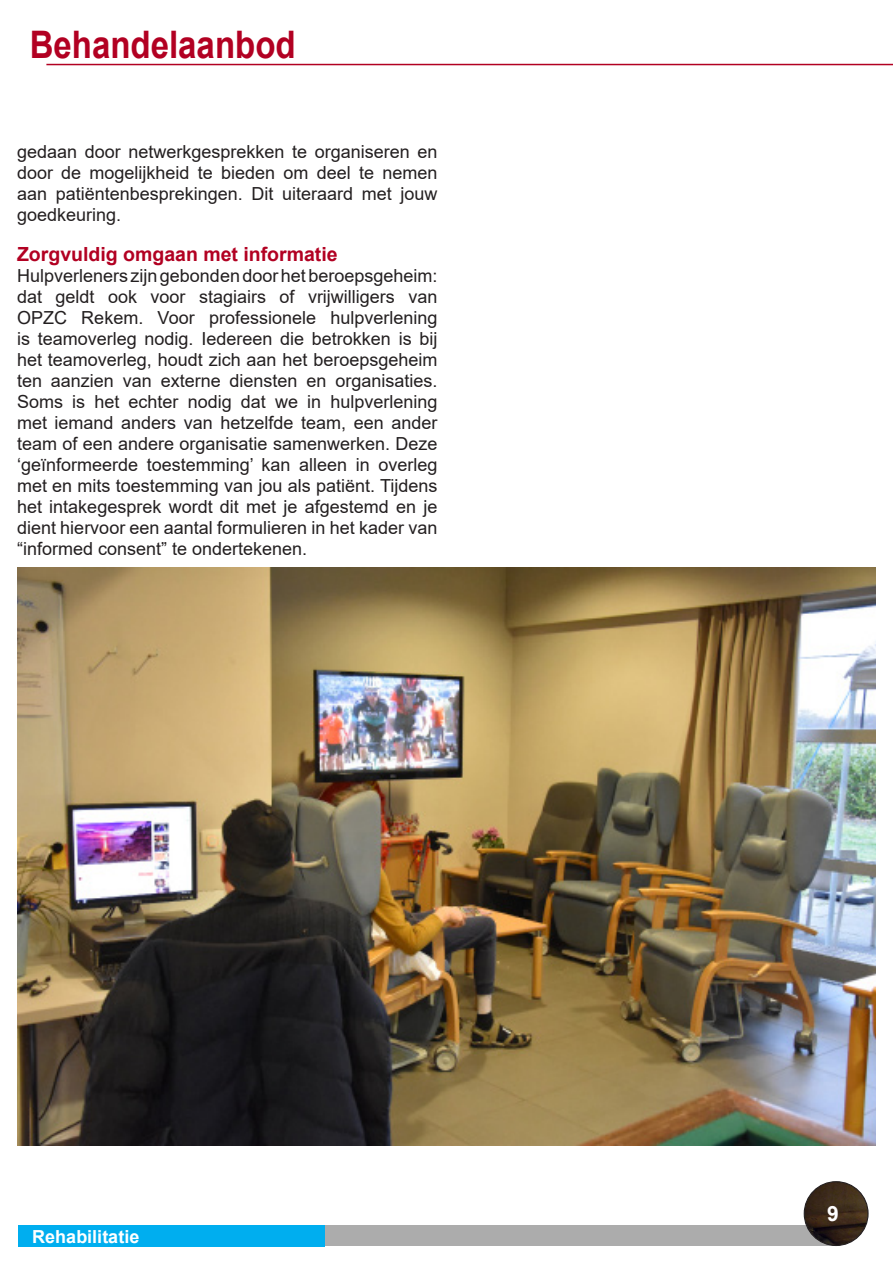
<style>
.page{position:relative;width:893px;height:1263px;background:#fff}
.page>*{position:absolute;margin:0;border:0;box-sizing:border-box;transform-origin:0 0}
.Hoofdtitel{font:700 37.95px "Arial";color:#b20022;scale:.87 1}
.t1{font:700 21px "Arial";color:#fff}
.subtitel{font:700 19.5px "Arial";color:#b20022}
.t2{font:18px/21px "Arial";color:#231f20;text-align:justify}
.t3{font:700 18px "Arial";color:#fff}
</style>
<div class="page">
<div style="left:19px;top:1225px;width:816px;height:21px;background:#acacac"></div>
<hr style="left:46px;top:64px;width:847px;height:1px;background:#b20022">
<img style="left:804px;top:1182px;width:64px;height:63px;border-radius:32px">
<div style="left:804px;top:1181px;width:65px;height:65px;border:1px solid #231f20;border-radius:50%"></div>
<div style="left:19px;top:1225px;width:306px;height:21px;background:#00aeef"></div>
<img style="left:17px;top:568px;width:859px;height:577px">
<p class="Hoofdtitel" style="left:30px;top:18px;width:307px">Behandelaanbod</p>
<p class="t2" style="left:17px;top:141px;width:422px">gedaan door netwerkgesprekken te organiseren en door de mogelijkheid te bieden om deel te nemen aan patiëntenbesprekingen. Dit uiteraard met jouw goedkeuring.</p>
<p class="subtitel" style="left:17px;top:241px;width:322px">Zorgvuldig omgaan met informatie</p>
<p class="t2" style="left:17px;top:265px;width:422px">Hulpverleners zijn gebonden door het beroepsgeheim: dat geldt ook voor stagiairs of vrijwilligers van OPZC Rekem. Voor professionele hulpverlening is teamoverleg nodig. Iedereen die betrokken is bij het teamoverleg, houdt zich aan het beroepsgeheim ten aanzien van externe diensten en organisaties.<br>Soms is het echter nodig dat we in hulpverlening met iemand anders van hetzelfde team, een ander team of een andere organisatie samenwerken. Deze ‘geïnformeerde toestemming’ kan alleen in overleg met en mits toestemming van jou als patiënt. Tijdens het intakegesprek wordt dit met je afgestemd en je dient hiervoor een aantal formulieren in het kader van “informed consent” te ondertekenen.</p>
<p class="t3" style="left:32px;top:1223px;width:109px">Rehabilitatie</p>
<p class="t1" style="left:827px;top:1199px;width:13px">9</p>
</div>
